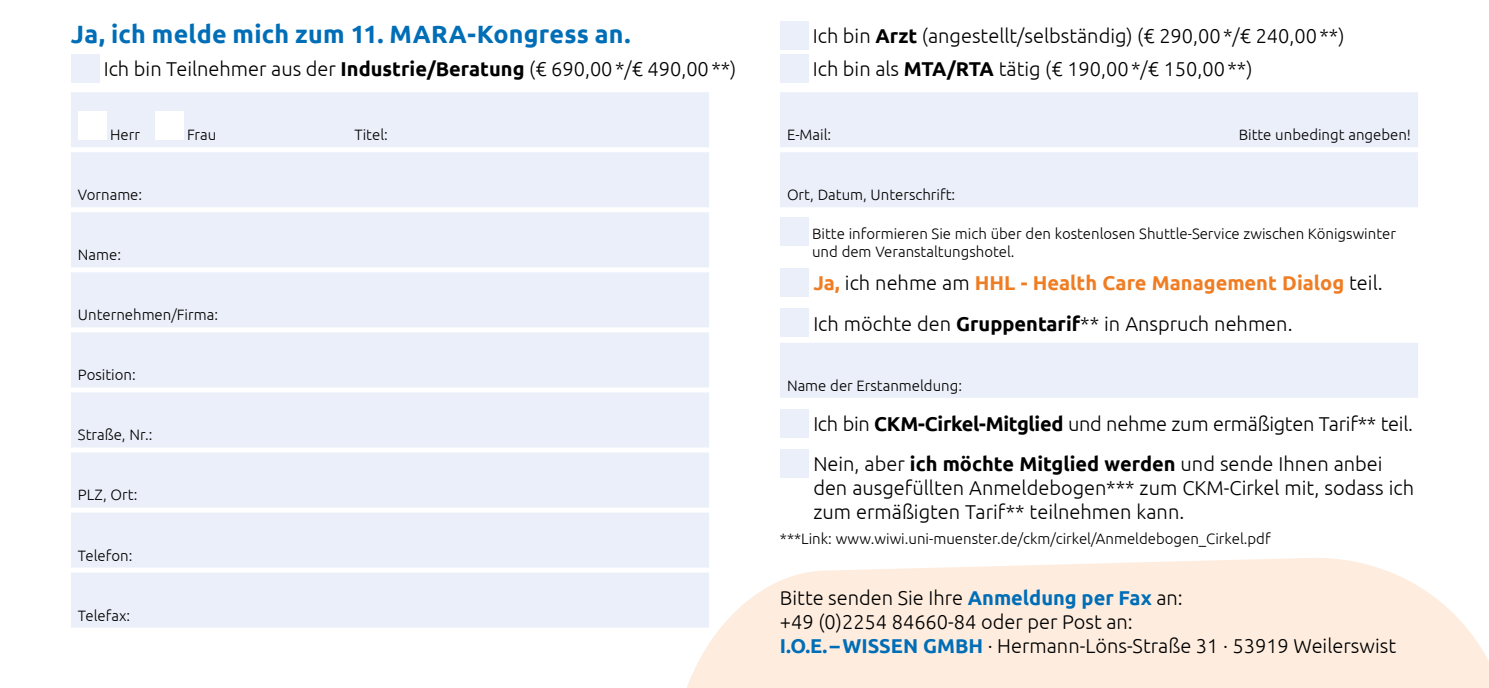
<style>
.page{position:relative;width:1489px;height:688px;background:#fff}
.page>*{position:absolute;margin:0;border:0;box-sizing:border-box;transform-origin:0 0}
.t1{font:700 25px "Ubuntu";letter-spacing:.01em;color:#006eb7}
.t2{font:300 20px/24px "Ubuntu";color:#000}
.t3{font:300 15px/18px "Ubuntu";color:#000}
.s1{font-weight:700}
.s2{font-weight:700;color:#ef7d24}
.s3{font-weight:700;color:#006eb7}
</style>
<div class="page">
<svg style="left:674px;top:558px;width:814px;height:129px;fill:#feeddf"></svg>
<div style="left:71px;top:92px;width:638px;height:55px;background:#ebeff9"></div>
<div style="left:71px;top:152px;width:638px;height:55px;background:#ebeff9"></div>
<div style="left:71px;top:212px;width:638px;height:55px;background:#ebeff9"></div>
<div style="left:71px;top:272px;width:638px;height:55px;background:#ebeff9"></div>
<div style="left:71px;top:332px;width:638px;height:55px;background:#ebeff9"></div>
<div style="left:71px;top:392px;width:638px;height:55px;background:#ebeff9"></div>
<div style="left:71px;top:452px;width:638px;height:55px;background:#ebeff9"></div>
<div style="left:71px;top:512px;width:638px;height:55px;background:#ebeff9"></div>
<div style="left:71px;top:572px;width:638px;height:55px;background:#ebeff9"></div>
<div style="left:78px;top:112px;width:28px;height:28px;background:#fff"></div>
<div style="left:155px;top:112px;width:28px;height:28px;background:#fff"></div>
<div style="left:780px;top:92px;width:637px;height:55px;background:#ebeff9"></div>
<div style="left:780px;top:152px;width:637px;height:55px;background:#ebeff9"></div>
<div style="left:780px;top:342px;width:637px;height:55px;background:#ebeff9"></div>
<div style="left:780px;top:217px;width:28px;height:29px;background:#ebeff9"></div>
<div style="left:780px;top:268px;width:28px;height:29px;background:#ebeff9"></div>
<div style="left:780px;top:308px;width:28px;height:29px;background:#ebeff9"></div>
<div style="left:780px;top:409px;width:28px;height:28px;background:#ebeff9"></div>
<div style="left:780px;top:449px;width:28px;height:28px;background:#ebeff9"></div>
<div style="left:780px;top:21px;width:28px;height:29px;background:#ebeff9"></div>
<div style="left:71px;top:54px;width:28px;height:29px;background:#ebeff9"></div>
<div style="left:780px;top:54px;width:28px;height:29px;background:#ebeff9"></div>
<p class="t1" style="left:71px;top:19px;width:561px">Ja, ich melde mich zum 11. MARA-Kongress an.</p>
<p class="t2" style="left:812px;top:24px;width:533px">Ich bin <span class="s1">Arzt</span> (angestellt/selbständig) (€ 290,00*/€ 240,00**)</p>
<p class="t2" style="left:104px;top:57px;width:634px">Ich bin Teilnehmer aus der <span class="s1">Industrie/Beratung</span> (€ 690,00*/€ 490,00**)</p>
<p class="t2" style="left:812px;top:57px;width:441px">Ich bin als <span class="s1">MTA/RTA</span> tätig (€ 190,00*/€ 150,00**)</p>
<p class="t3" style="left:110px;top:125px;width:31px">Herr</p>
<p class="t3" style="left:187px;top:125px;width:31px">Frau</p>
<p class="t3" style="left:354px;top:125px;width:35px">Titel:</p>
<p class="t3" style="left:78px;top:185px;width:66px">Vorname:</p>
<p class="t3" style="left:78px;top:245px;width:45px">Name:</p>
<p class="t3" style="left:78px;top:305px;width:141px">Unternehmen/Firma:</p>
<p class="t3" style="left:78px;top:365px;width:59px">Position:</p>
<p class="t3" style="left:78px;top:425px;width:76px">Straße, Nr.:</p>
<p class="t3" style="left:78px;top:485px;width:61px">PLZ, Ort:</p>
<p class="t3" style="left:78px;top:545px;width:56px">Telefon:</p>
<p class="t3" style="left:78px;top:605px;width:54px">Telefax:</p>
<p class="t3" style="left:787px;top:125px;width:46px">E-Mail:</p>
<p class="t3" style="left:1238px;top:125px;width:174px">Bitte unbedingt angeben!</p>
<p class="t3" style="left:787px;top:185px;width:170px">Ort, Datum, Unterschrift:</p>
<p class="t3" style="left:812px;top:224px;width:585px">Bitte informieren Sie mich über den kostenlosen Shuttle-Service zwischen Königswinter und dem Veranstaltungshotel.</p>
<p class="t2" style="left:813px;top:262px;width:571px;line-height:40.2px"><span class="s2">Ja,</span> ich nehme am <span class="s2">HHL - Health Care Management Dialog</span> teil.<br>Ich möchte den <span class="s1">Gruppentarif</span>** in Anspruch nehmen.</p>
<p class="t3" style="left:787px;top:376px;width:176px">Name der Erstanmeldung:</p>
<p class="t2" style="left:813px;top:403px;width:601px;line-height:40.2px">Ich bin <span class="s1">CKM-Cirkel-Mitglied</span> und nehme zum ermäßigten Tarif** teil.<br>Nein, aber <span class="s1">ich möchte Mitglied werden</span> und sende Ihnen anbei</p>
<p class="t2" style="left:813px;top:475px;width:602px">den ausgefüllten Anmeldebogen*** zum CKM-Cirkel mit, sodass ich zum ermäßigten Tarif** teilnehmen kann.</p>
<p class="t3" style="left:780px;top:529px;width:492px">***Link: www.wiwi.uni-muenster.de/ckm/cirkel/Anmeldebogen_Cirkel.pdf</p>
<p class="t2" style="left:780px;top:585px;width:617px">Bitte senden Sie Ihre <span class="s3">Anmeldung per Fax</span> an:<br>+49 (0)2254 84660-84 oder per Post an:<br><span class="s3">I.O.E.–WISSEN GMBH</span> · Hermann-Löns-Straße 31 · 53919 Weilerswist</p>
</div>
